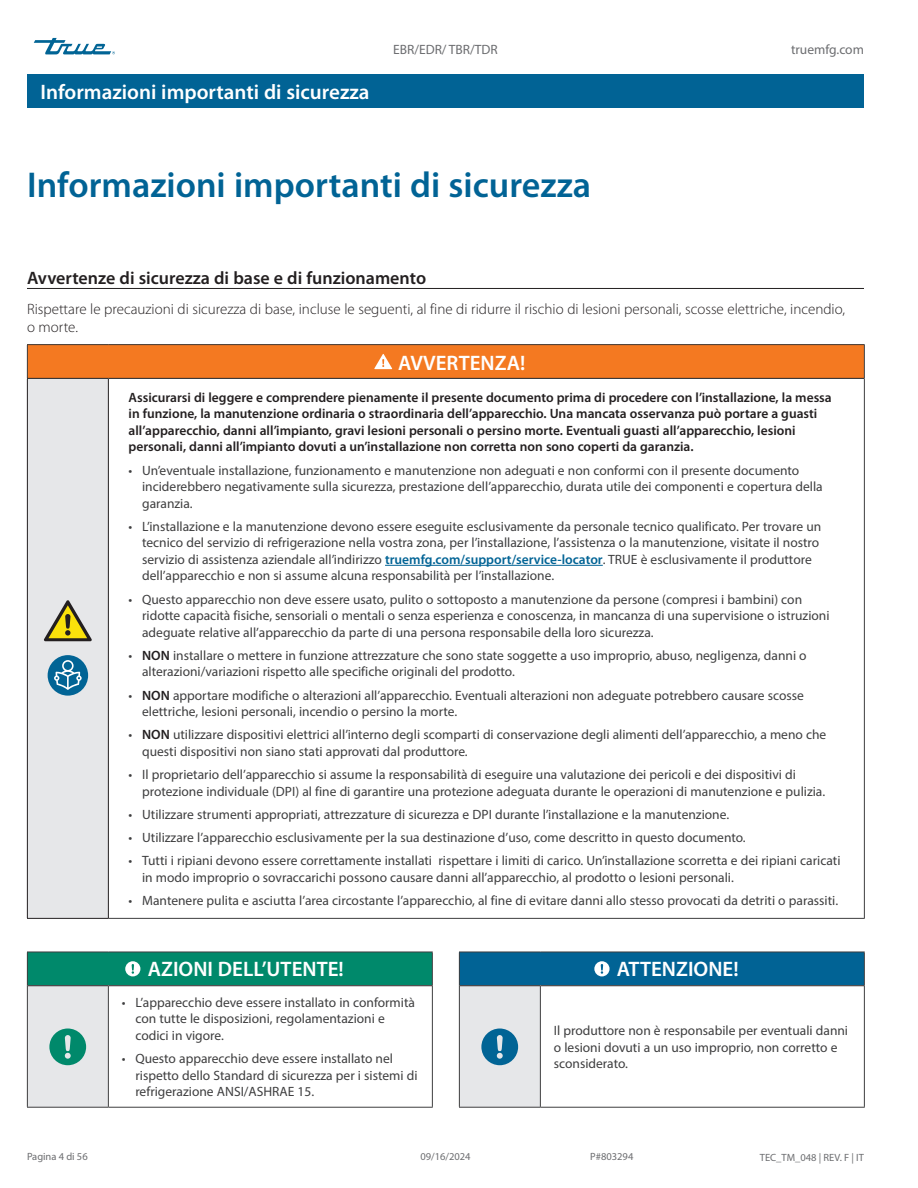
<style>
.page{position:relative;width:918px;height:1188px;background:#fff}
.page>*{position:absolute;margin:0;border:0;box-sizing:border-box;transform-origin:0 0}
.Table_text{font:600 36px "Myriad Pro";color:#016395}
.Table_title_bar{font:600 21px "Myriad Pro";color:#fff}
.Title_bar_Page_header{font:600 21px "Myriad Pro";color:#fff}
.Subhead_underscore_H1{font:600 18px "Myriad Pro";color:#231f20}
.Body_Text_light_Normal{font:300 15px/18px "Myriad Pro";color:#231f20}
.Table_text-2{font:13.5px/16.5px "Myriad Pro";color:#3e3e3f}
.Table_text_BOLD{font:600 13.5px/16.5px "Myriad Pro";color:#231f20}
.t1{font:13.5px "Myriad Pro";color:#6c6d70}
.t2{font:10.5px "Myriad Pro";color:#6c6d70}
.s1{font-weight:600;color:#016395}
.s2{font-weight:600;color:#231f20}
</style>
<div class="page">
<svg style="left:34px;top:38px;width:81px;height:16px"></svg>
<div style="left:27px;top:74px;width:837px;height:34px;background:#016395"></div>
<div style="left:27px;top:345px;width:837px;height:33px;background:#f47921"></div>
<div style="left:27px;top:378px;width:81px;height:540px;background:#e6e7e9"></div>
<hr style="left:27px;top:344px;width:81px;height:1px;background:#3e3e3f">
<hr style="left:27px;top:345px;width:1px;height:33px;background:#3e3e3f">
<hr style="left:108px;top:344px;width:757px;height:1px;background:#3e3e3f">
<hr style="left:864px;top:345px;width:1px;height:33px;background:#3e3e3f">
<hr style="left:864px;top:378px;width:1px;height:540px;background:#3e3e3f">
<hr style="left:109px;top:918px;width:756px;height:1px;background:#3e3e3f">
<hr style="left:108px;top:378px;width:756px;height:1px;background:#231f20">
<hr style="left:27px;top:378px;width:81px;height:1px;background:#231f20">
<hr style="left:27px;top:379px;width:1px;height:539px;background:#231f20">
<hr style="left:108px;top:379px;width:1px;height:539px;background:#231f20">
<hr style="left:27px;top:918px;width:82px;height:1px;background:#231f20">
<svg style="left:374px;top:354px;width:18px;height:15px"></svg>
<svg style="left:44px;top:600px;width:48px;height:41px"></svg>
<div style="left:48px;top:655px;width:40px;height:41px;background:#016495;border-radius:50%"></div>
<svg style="left:54px;top:660px;width:28px;height:30px"></svg>
<hr style="left:385px;top:565px;width:218px;height:1px;background:#016395">
<hr style="left:27px;top:288px;width:837px;height:1px;background:#231f20">
<div style="left:27px;top:952px;width:405px;height:34px;background:#00896b"></div>
<div style="left:27px;top:986px;width:81px;height:121px;background:#e6e7e9"></div>
<hr style="left:27px;top:952px;width:81px;height:1px;background:#3e3e3f">
<hr style="left:27px;top:952px;width:1px;height:34px;background:#3e3e3f">
<hr style="left:108px;top:952px;width:325px;height:1px;background:#3e3e3f">
<hr style="left:432px;top:952px;width:1px;height:34px;background:#3e3e3f">
<hr style="left:27px;top:986px;width:1px;height:121px;background:#3e3e3f">
<hr style="left:108px;top:986px;width:1px;height:121px;background:#3e3e3f">
<hr style="left:432px;top:986px;width:1px;height:121px;background:#3e3e3f">
<hr style="left:27px;top:1107px;width:81px;height:1px;background:#3e3e3f">
<hr style="left:108px;top:1107px;width:325px;height:1px;background:#3e3e3f">
<hr style="left:28px;top:985px;width:80px;height:1px;background:#231f20">
<hr style="left:108px;top:985px;width:324px;height:1px;background:#231f20">
<svg style="left:125px;top:961px;width:15px;height:15px"></svg>
<svg style="left:49px;top:1029px;width:37px;height:36px"></svg>
<div style="left:459px;top:952px;width:405px;height:34px;background:#016395"></div>
<div style="left:459px;top:986px;width:81px;height:121px;background:#e6e7e9"></div>
<hr style="left:459px;top:952px;width:81px;height:1px;background:#3e3e3f">
<hr style="left:459px;top:952px;width:1px;height:34px;background:#3e3e3f">
<hr style="left:540px;top:952px;width:325px;height:1px;background:#3e3e3f">
<hr style="left:864px;top:952px;width:1px;height:34px;background:#3e3e3f">
<hr style="left:459px;top:986px;width:1px;height:121px;background:#3e3e3f">
<hr style="left:540px;top:986px;width:1px;height:121px;background:#3e3e3f">
<hr style="left:864px;top:986px;width:1px;height:121px;background:#3e3e3f">
<hr style="left:459px;top:1107px;width:81px;height:1px;background:#3e3e3f">
<hr style="left:540px;top:1107px;width:325px;height:1px;background:#3e3e3f">
<hr style="left:460px;top:985px;width:80px;height:1px;background:#231f20">
<hr style="left:540px;top:985px;width:324px;height:1px;background:#231f20">
<svg style="left:594px;top:961px;width:16px;height:15px"></svg>
<svg style="left:481px;top:1029px;width:37px;height:36px"></svg>
<p class="Title_bar_Page_header" style="left:40px;top:80px;width:331px">Informazioni importanti di sicurezza</p>
<p class="t1" style="left:393px;top:42px;width:106px">EBR/EDR/ TBR/TDR</p>
<p class="t1" style="left:791px;top:42px;width:74px">truemfg.com</p>
<p class="Table_text" style="left:27px;top:164px;width:566px">Informazioni importanti di sicurezza</p>
<p class="Subhead_underscore_H1" style="left:27px;top:267px;width:401px">Avvertenze di sicurezza di base e di funzionamento</p>
<p class="Body_Text_light_Normal" style="left:27px;top:300px;width:820px">Rispettare le precauzioni di sicurezza di base, incluse le seguenti, al fine di ridurre il rischio di lesioni personali, scosse elettriche, incendio, o morte.</p>
<p class="Table_title_bar" style="left:398px;top:351px;width:129px">AVVERTENZA!</p>
<p class="Table_text_BOLD" style="left:129px;top:389px;width:705px">Assicurarsi di leggere e comprendere pienamente il presente documento prima di procedere con l’installazione, la messa in funzione, la manutenzione ordinaria o straordinaria dell’apparecchio. Una mancata osservanza può portare a guasti all’apparecchio, danni all’impianto, gravi lesioni personali o persino morte. Eventuali guasti all’apparecchio, lesioni personali, danni all’impianto dovuti a un’installazione non corretta non sono coperti da garanzia.</p>
<p class="Table_text-2" style="left:142px;top:462px;width:682px;text-indent:-14px">• Un’eventuale installazione, funzionamento e manutenzione non adeguati e non conformi con il presente documento inciderebbero negativamente sulla sicurezza, prestazione dell’apparecchio, durata utile dei componenti e copertura della garanzia.</p>
<p class="Table_text-2" style="left:142px;top:518px;width:681px;text-indent:-14px">• L’installazione e la manutenzione devono essere eseguite esclusivamente da personale tecnico qualificato. Per trovare un tecnico del servizio di refrigerazione nella vostra zona, per l’installazione, l’assistenza o la manutenzione, visitate il nostro servizio di assistenza aziendale all’indirizzo <span class="s1">truemfg.com/support/service-locator</span>. TRUE è esclusivamente il produttore dell’apparecchio e non si assume alcuna responsabilità per l’installazione.</p>
<p class="Table_text-2" style="left:142px;top:591px;width:689px;text-indent:-14px">• Questo apparecchio non deve essere usato, pulito o sottoposto a manutenzione da persone (compresi i bambini) con ridotte capacità fisiche, sensoriali o mentali o senza esperienza e conoscenza, in mancanza di una supervisione o istruzioni adeguate relative all’apparecchio da parte di una persona responsabile della loro sicurezza.</p>
<p class="Table_text-2" style="left:142px;top:647px;width:666px;text-indent:-14px">• <span class="s2">NON</span> installare o mettere in funzione attrezzature che sono state soggette a uso improprio, abuso, negligenza, danni o alterazioni/variazioni rispetto alle specifiche originali del prodotto.</p>
<p class="Table_text-2" style="left:142px;top:687px;width:663px;text-indent:-14px">• <span class="s2">NON</span> apportare modifiche o alterazioni all’apparecchio. Eventuali alterazioni non adeguate potrebbero causare scosse elettriche, lesioni personali, incendio o persino la morte.</p>
<p class="Table_text-2" style="left:142px;top:726px;width:686px;text-indent:-14px">• <span class="s2">NON</span> utilizzare dispositivi elettrici all’interno degli scomparti di conservazione degli alimenti dell’apparecchio, a meno che questi dispositivi non siano stati approvati dal produttore.</p>
<p class="Table_text-2" style="left:142px;top:766px;width:685px;text-indent:-14px">• Il proprietario dell’apparecchio si assume la responsabilità di eseguire una valutazione dei pericoli e dei dispositivi di protezione individuale (DPI) al fine di garantire una protezione adeguata durante le operazioni di manutenzione e pulizia.</p>
<p class="Table_text-2" style="left:129px;top:806px;width:602px">• Utilizzare strumenti appropriati, attrezzature di sicurezza e DPI durante l’installazione e la manutenzione.</p>
<p class="Table_text-2" style="left:129px;top:829px;width:619px">• Utilizzare l’apparecchio esclusivamente per la sua destinazione d’uso, come descritto in questo documento.</p>
<p class="Table_text-2" style="left:142px;top:852px;width:700px;text-indent:-14px">• Tutti i ripiani devono essere correttamente installati rispettare i limiti di carico. Un’installazione scorretta e dei ripiani caricati in modo improprio o sovraccarichi possono causare danni all’apparecchio, al prodotto o lesioni personali.</p>
<p class="Table_text-2" style="left:129px;top:892px;width:711px">• Mantenere pulita e asciutta l’area circostante l’apparecchio, al fine di evitare danni allo stesso provocati da detriti o parassiti.</p>
<p class="Table_title_bar" style="left:148px;top:957px;width:198px">AZIONI DELL’UTENTE!</p>
<p class="Table_text-2" style="left:135px;top:994px;width:281px;text-indent:-14px">• L’apparecchio deve essere installato in conformità con tutte le disposizioni, regolamentazioni e codici in vigore.</p>
<p class="Table_text-2" style="left:135px;top:1050px;width:284px;text-indent:-14px">• Questo apparecchio deve essere installato nel rispetto dello Standard di sicurezza per i sistemi di refrigerazione ANSI/ASHRAE 15.</p>
<p class="Table_title_bar" style="left:617px;top:957px;width:123px">ATTENZIONE!</p>
<p class="Table_text-2" style="left:554px;top:1022px;width:296px">Il produttore non è responsabile per eventuali danni o lesioni dovuti a un uso improprio, non corretto e sconsiderato.</p>
<p class="t2" style="left:27px;top:1150px;width:62px">Pagina 4 di 56</p>
<p class="t2" style="left:420px;top:1150px;width:52px">09/16/2024</p>
<p class="t2" style="left:590px;top:1150px;width:45px">P#803294</p>
<p class="t2" style="left:760px;top:1151px;width:106px">TEC_TM_048 | REV. F | IT</p>
</div>
